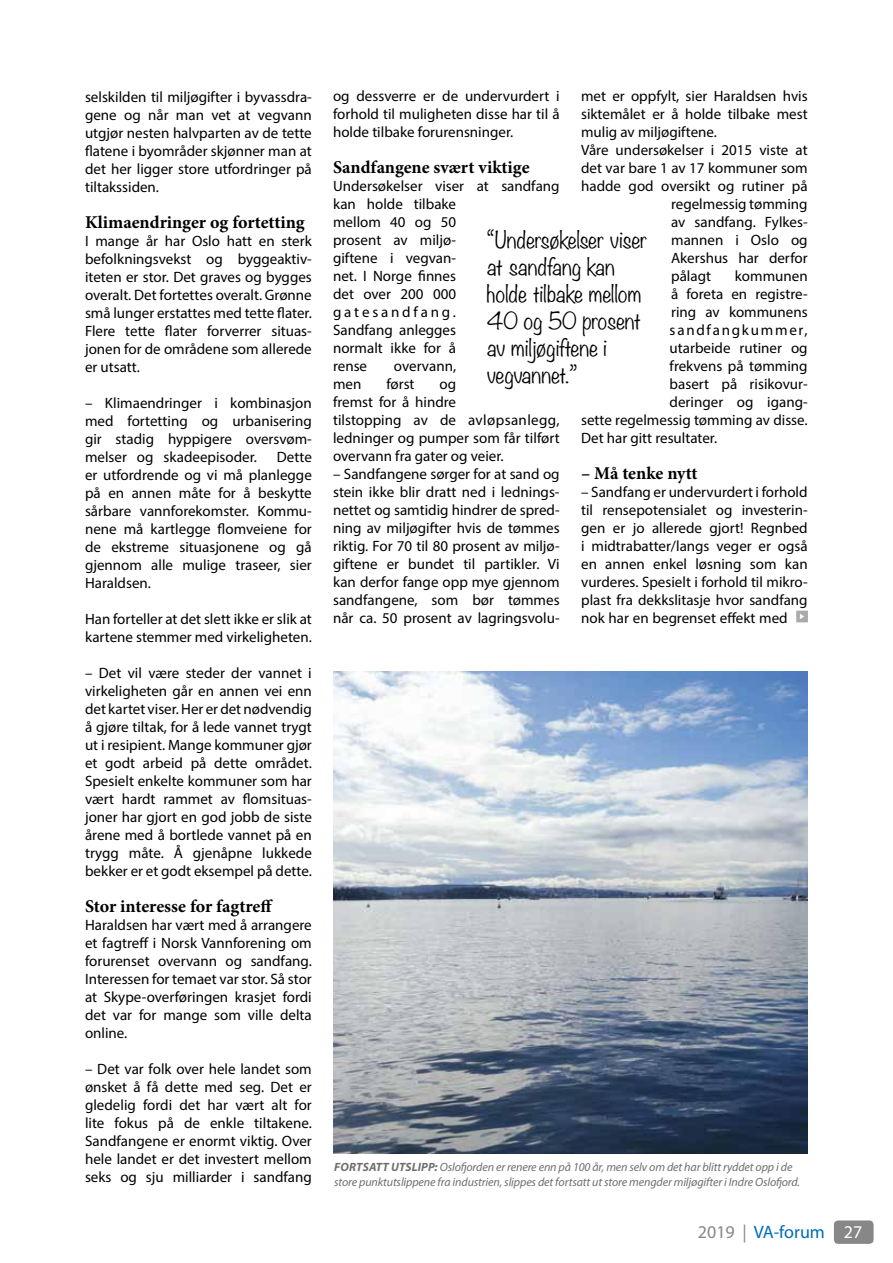
<style>
.page{position:relative;width:893px;height:1263px;background:#fff}
.page>*{position:absolute;margin:0;border:0;box-sizing:border-box;transform-origin:0 0}
.t1{font:300 21px/27px "Noteworthy";color:#000}
.t2{font:700 18px "Minion Pro";color:#000}
.t3{font:18px "Myriad Pro";color:#006cb5}
.t4{font:15px/18px "Myriad Pro";color:#000;text-align:justify}
.t5{font:15px "Myriad Pro";letter-spacing:.115em;color:#000}
.t6{font:italic 12px/14.4px "Myriad Pro";letter-spacing:-.01em;color:#706f6f}
.s1{font-weight:700}
.s2{color:#878787}
.s3{color:#fff}
</style>
<div class="page">
<div style="left:834px;top:1220px;width:40px;height:24px;background:#878787;border-radius:4px"></div>
<img style="left:333px;top:672px;width:475px;height:481px">
<svg style="left:796px;top:611px;width:12px;height:11px"></svg>
<p class="t4" style="left:85px;top:87px;width:228px">selskilden til miljøgifter i byvassdra&shy;gene og når man vet at vegvann utgjør nesten halvparten av de tette flatene i byområder skjønner man at det her ligger store utfordringer på tiltakssiden.</p>
<p class="t2" style="left:85px;top:209px;width:221px">Klimaendringer og fortetting</p>
<p class="t4" style="left:85px;top:231px;width:228px">I mange år har Oslo hatt en sterk befolkningsvekst og byggeaktiv&shy;iteten er stor. Det graves og bygges overalt. Det fortettes overalt. Grønne små lunger erstattes med tette flater.<br>Flere tette flater forverrer situas&shy;jonen for de områdene som allerede er utsatt.</p>
<p class="t4" style="left:85px;top:393px;width:228px">– Klimaendringer i kombinasjon med fortetting og urbanisering gir stadig hyppigere oversvøm&shy;melser og skadeepisoder.</p>
<p class="t4" style="left:85px;top:447px;width:228px;text-indent:192px">Dette er utfordrende og vi må planlegge på en annen måte for å beskytte sårbare vannforekomster. Kommu&shy;nene må kartlegge flomveiene for de ekstreme situasjonene og gå gjennom alle mulige traseer, sier Haraldsen.</p>
<p class="t4" style="left:85px;top:609px;width:228px">Han forteller at det slett ikke er slik at kartene stemmer med virkeligheten.</p>
<p class="t4" style="left:85px;top:663px;width:228px">– Det vil være steder der vannet i virkeligheten går en annen vei enn det kartet viser. Her er det nødvendig å gjøre tiltak, for å lede vannet trygt ut i resipient. Mange kommuner gjør et godt arbeid på dette området.<br>Spesielt enkelte kommuner som har vært hardt rammet av flomsituas&shy;joner har gjort en god jobb de siste årene med å bortlede vannet på en trygg måte. Å gjenåpne lukkede bekker er et godt eksempel på dette.</p>
<p class="t2" style="left:85px;top:893px;width:189px">Stor interesse for fagtreff</p>
<p class="t4" style="left:85px;top:915px;width:228px">Haraldsen har vært med å arrangere et fagtreff i Norsk Vannforening om forurenset overvann og sandfang.<br>Interessen for temaet var stor. Så stor at Skype-overføringen krasjet fordi det var for mange som ville delta online.</p>
<p class="t4" style="left:85px;top:1059px;width:228px">– Det var folk over hele landet som ønsket å få dette med seg. Det er gledelig fordi det har vært alt for lite fokus på de enkle tiltakene.<br>Sandfangene er enormt viktig. Over hele landet er det investert mellom seks og sju milliarder i sandfang</p>
<p class="t4" style="left:581px;top:86px;width:228px">met er oppfylt, sier Haraldsen hvis</p>
<p class="t4" style="left:581px;top:104px;width:228px">siktemålet er å holde tilbake mest</p>
<p class="t4" style="left:581px;top:122px;width:137px">mulig av miljøgiftene.</p>
<p class="t4" style="left:581px;top:140px;width:228px">Våre undersøkelser i 2015 viste at</p>
<p class="t4" style="left:581px;top:158px;width:228px">det var bare 1 av 17 kommuner som</p>
<p class="t4" style="left:581px;top:176px;width:228px">hadde god oversikt og rutiner på</p>
<p class="t4" style="left:671px;top:194px;width:138px">regelmessig tømming</p>
<p class="t4" style="left:671px;top:212px;width:138px">av sandfang. Fylkes-</p>
<p class="t4" style="left:671px;top:230px;width:138px">mannen i Oslo og</p>
<p class="t4" style="left:671px;top:248px;width:138px">Akershus har derfor</p>
<p class="t4" style="left:671px;top:266px;width:41px">pålagt</p>
<p class="t4" style="left:735px;top:266px;width:74px">kommunen</p>
<p class="t4" style="left:671px;top:284px;width:138px">å foreta en registre-</p>
<p class="t4" style="left:671px;top:302px;width:138px">ring av kommunens</p>
<p class="t5" style="left:670px;top:320px;width:139px">sandfangkummer,</p>
<p class="t4" style="left:670px;top:338px;width:140px">utarbeide rutiner og</p>
<p class="t4" style="left:670px;top:356px;width:140px">frekvens på tømming</p>
<p class="t4" style="left:670px;top:374px;width:140px">basert på risikovur-</p>
<p class="t4" style="left:670px;top:392px;width:140px">deringer og igang-</p>
<p class="t4" style="left:581px;top:410px;width:228px">sette regelmessig tømming av disse.</p>
<p class="t4" style="left:581px;top:428px;width:138px">Det har gitt resultater.</p>
<p class="t2" style="left:581px;top:460px;width:118px">– Må tenke nytt</p>
<p class="t4" style="left:581px;top:482px;width:228px">– Sandfang er undervurdert i forhold til rensepotensialet og investerin&shy;gen er jo allerede gjort! Regnbed i midtrabatter/langs veger er også en annen enkel løsning som kan vurderes. Spesielt i forhold til mikro&shy;plast fra dekkslitasje hvor sandfang nok har en begrenset effekt med</p>
<p class="t4" style="left:333px;top:87px;width:228px">og dessverre er de undervurdert i forhold til muligheten disse har til å holde tilbake forurensninger.</p>
<p class="t2" style="left:333px;top:155px;width:198px">Sandfangene svært viktige</p>
<p class="t4" style="left:333px;top:177px;width:228px;text-align:left">Undersøkelser viser at sandfang kan holde tilbake<br>mellom 40 og 50<br>prosent av miljø-<br>giftene i vegvan-<br>net. I Norge finnes<br>det over 200 000 gatesandfang.<br>Sandfang anlegges<br>normalt ikke for å<br>rense</p>
<h1 class="t1" style="left:487px;top:226px;width:162px">“Undersøkelser viser at sandfang kan holde tilbake mellom<br>40 og 50 prosent av miljøgiftene i vegvannet.”</h1>
<p class="t4" style="left:394px;top:357px;width:64px">overvann,</p>
<p class="t4" style="left:333px;top:375px;width:30px">men</p>
<p class="t4" style="left:386px;top:375px;width:30px">først</p>
<p class="t4" style="left:333px;top:375px;width:228px;text-align:left;text-indent:106px">og<br>fremst for å hindre<br>tilstopping av de avløpsanlegg, ledninger og pumper som får tilført overvann fra gater og veier.</p>
<p class="t4" style="left:333px;top:465px;width:228px">– Sandfangene sørger for at sand og stein ikke blir dratt ned i lednings&shy;nettet og samtidig hindrer de spred&shy;ning av miljøgifter hvis de tømmes riktig. For 70 til 80 prosent av miljø&shy;giftene er bundet til partikler. Vi kan derfor fange opp mye gjennom sandfangene, som bør tømmes når ca. 50 prosent av lagringsvolu-</p>
<p class="t6" style="left:334px;top:1160px;width:467px"><span class="s1">FORTSATT UTSLIPP:</span> Oslofjorden er renere enn på 100 år, men selv om det har blitt ryddet opp i de store punktutslippene fra industrien, slippes det fortsatt ut store mengder miljøgifter i Indre Oslofjord.</p>
<p class="t3" style="left:698px;top:1220px;width:166px"><span class="s2">2019 |</span> VA-forum <span class="s3">27</span></p>
</div>
